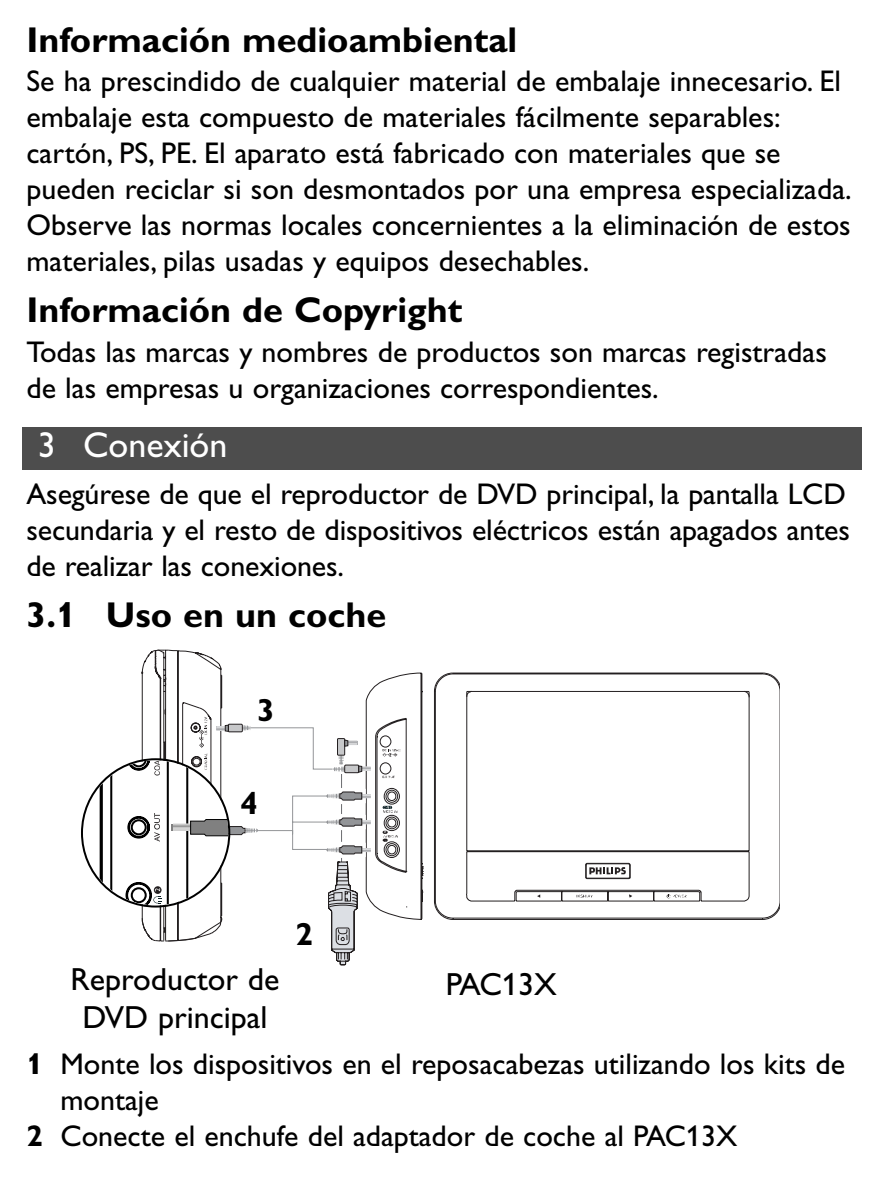
<style>
.page{position:relative;width:884px;height:1192px;background:#fff}
.page>*{position:absolute;margin:0;border:0;box-sizing:border-box;transform-origin:0 0}
.t1{font:700 36px "Gill Alt One";color:#000}
.t2{font:36px "Gill Alt One";color:#fff}
.t3{font:32px/38.4px "Gill Alt One";color:#000;text-align:center}
.t4{font:700 32px "Gill Alt One";color:#000}
.t5{font:30px/36px "Gill Alt One";color:#000}
.s1{font-weight:700}
</style>
<div class="page">
<div style="left:22px;top:427px;width:840px;height:43px;background:#4d4d4d"></div>
<svg style="left:407px;top:672px;width:17px;height:248px"></svg>
<svg style="left:434px;top:672px;width:346px;height:248px"></svg>
<svg style="left:577px;top:895px;width:16px;height:3px"></svg>
<svg style="left:667px;top:894px;width:19px;height:4px"></svg>
<svg style="left:589px;top:867px;width:37px;height:7px"></svg>
<svg style="left:99px;top:650px;width:308px;height:315px"></svg>
<div style="left:81px;top:758px;width:149px;height:150px;border:4px solid #000;border-radius:50%"></div>
<p class="t1" style="left:26px;top:27px;width:492px">Información medioambiental</p>
<p class="t5" style="left:26px;top:66px;width:827px">Se ha prescindido de cualquier material de embalaje innecesario. El embalaje esta compuesto de materiales fácilmente separables: cartón, PS, PE. El aparato está fabricado con materiales que se pueden reciclar si son desmontados por una empresa especializada.<br>Observe las normas locales concernientes a la eliminación de estos materiales, pilas usadas y equipos desechables.</p>
<p class="t1" style="left:26px;top:298px;width:437px">Información de Copyright</p>
<p class="t5" style="left:26px;top:337px;width:802px">Todas las marcas y nombres de productos son marcas registradas de las empresas u organizaciones correspondientes.</p>
<p class="t2" style="left:38px;top:432px;width:191px">3 Conexión</p>
<p class="t5" style="left:26px;top:479px;width:825px">Asegúrese de que el reproductor de DVD principal, la pantalla LCD secundaria y el resto de dispositivos eléctricos están apagados antes de realizar las conexiones.</p>
<p class="t1" style="left:26px;top:602px;width:361px">3.1 Uso en un coche</p>
<p class="t4" style="left:257px;top:699px;width:19px">3</p>
<p class="t4" style="left:240px;top:792px;width:19px">4</p>
<p class="t4" style="left:296px;top:923px;width:19px">2</p>
<p class="t3" style="left:71px;top:963px;width:210px">Reproductor de<br>DVD principal</p>
<p class="t3" style="left:446px;top:969px;width:113px">PAC13X</p>
<p class="t5" style="left:26px;top:1050px;width:820px"><span class="s1">1</span> Monte los dispositivos en el reposacabezas utilizando los kits de</p>
<p class="t5" style="left:60px;top:1086px;width:100px">montaje</p>
<p class="t5" style="left:26px;top:1122px;width:712px"><span class="s1">2</span> Conecte el enchufe del adaptador de coche al PAC13X</p>
</div>
